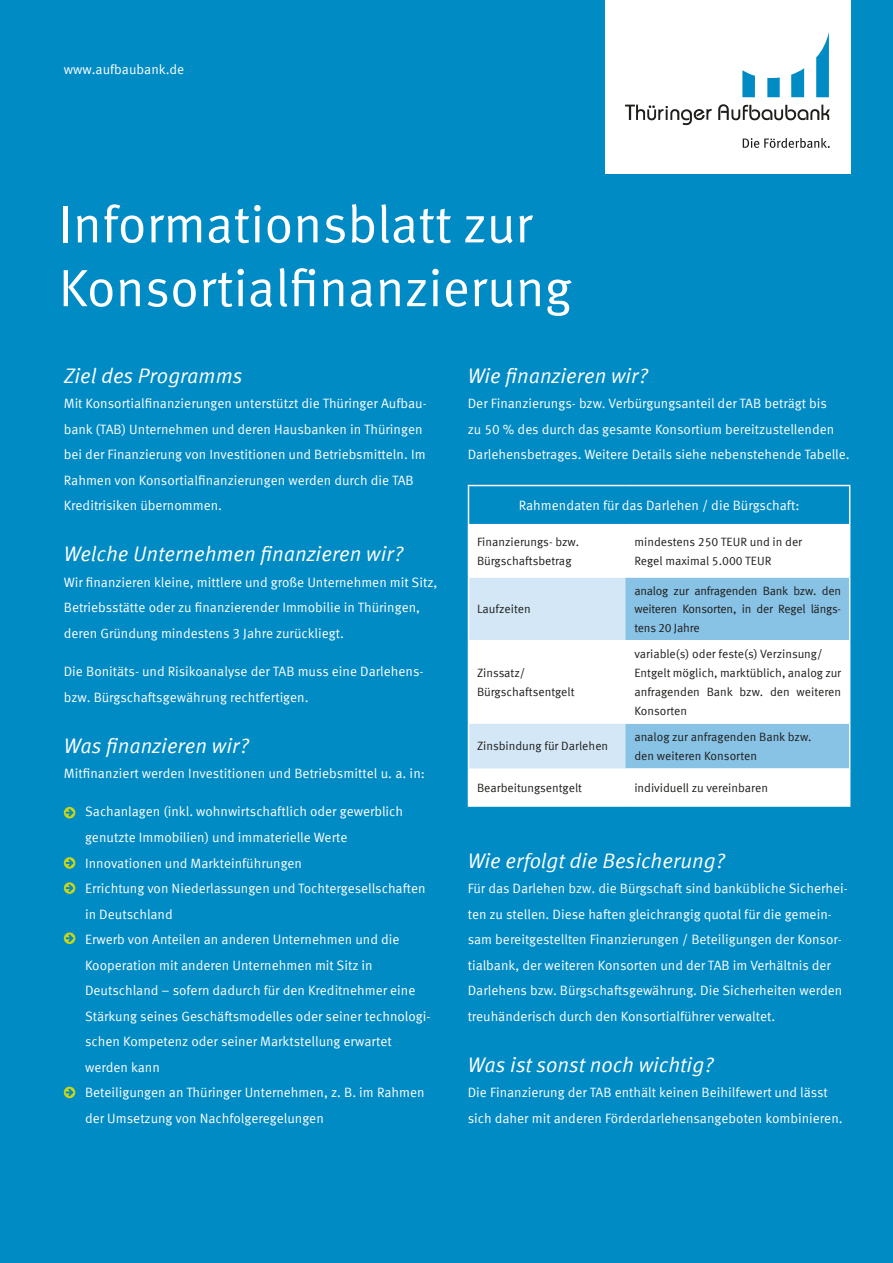
<style>
.page{position:relative;width:893px;height:1263px;background:#008bc5}
.page>*{position:absolute;margin:0;border:0;box-sizing:border-box;transform-origin:0 0}
.t1{font:52.5px/63.8px "Meta Offc Norm";color:#fff}
.t2{font:21px "Meta Offc Norm Ita";color:#fff}
.t3{font:13.5px/25.5px "Meta Offc Norm";color:#fff}
.t4{font:12px/18.8px "Meta Offc Norm";color:#1d1d1b}
</style>
<div class="page">
<div style="left:604px;top:0;width:246px;height:174px;background:#fff"></div>
<svg style="left:743px;top:138px;width:86px;height:10px"></svg>
<svg style="left:742px;top:70px;width:13px;height:27px"></svg>
<svg style="left:767px;top:77px;width:13px;height:20px"></svg>
<svg style="left:791px;top:68px;width:13px;height:29px"></svg>
<svg style="left:816px;top:32px;width:13px;height:65px"></svg>
<svg style="left:626px;top:104px;width:203px;height:21px"></svg>
<svg style="left:64px;top:807px;width:11px;height:11px"></svg>
<svg style="left:64px;top:857px;width:11px;height:12px"></svg>
<svg style="left:64px;top:882px;width:11px;height:12px"></svg>
<svg style="left:64px;top:932px;width:11px;height:12px"></svg>
<svg style="left:64px;top:1087px;width:11px;height:11px"></svg>
<div style="left:469px;top:525px;width:380px;height:280px;background:#fff"></div>
<svg style="left:469px;top:578px;width:380px;height:190px;background:#c2dff1"></svg>
<div style="left:468px;top:641px;width:158px;height:82px;background:#fff"></div>
<hr style="left:625px;top:525px;width:2px;height:51px;background:#fff">
<hr style="left:468px;top:485px;width:158px;height:1px;background:#fff">
<hr style="left:468px;top:486px;width:1px;height:38px;background:#fff">
<hr style="left:626px;top:485px;width:224px;height:1px;background:#fff">
<hr style="left:849px;top:486px;width:1px;height:38px;background:#fff">
<hr style="left:468px;top:524px;width:158px;height:1px;background:#fff">
<hr style="left:626px;top:524px;width:224px;height:1px;background:#fff">
<hr style="left:468px;top:525px;width:1px;height:51px;background:#fff">
<hr style="left:849px;top:525px;width:1px;height:51px;background:#fff">
<hr style="left:849px;top:641px;width:1px;height:81px;background:#fff">
<hr style="left:468px;top:576px;width:158px;height:2px;background:#fff">
<hr style="left:468px;top:578px;width:1px;height:62px;background:#fff">
<hr style="left:626px;top:576px;width:224px;height:2px;background:#fff">
<hr style="left:849px;top:578px;width:1px;height:62px;background:#fff">
<hr style="left:468px;top:640px;width:158px;height:1px;background:#fff">
<hr style="left:626px;top:640px;width:224px;height:1px;background:#fff">
<hr style="left:468px;top:722px;width:158px;height:2px;background:#fff">
<hr style="left:468px;top:724px;width:1px;height:44px;background:#fff">
<hr style="left:626px;top:722px;width:224px;height:2px;background:#fff">
<hr style="left:849px;top:724px;width:1px;height:44px;background:#fff">
<hr style="left:468px;top:768px;width:1px;height:37px;background:#fff">
<hr style="left:849px;top:768px;width:1px;height:37px;background:#fff">
<hr style="left:468px;top:805px;width:158px;height:2px;background:#fff">
<hr style="left:626px;top:805px;width:224px;height:2px;background:#fff">
<p class="t3" style="left:64px;top:57px;width:122px">www.aufbaubank.de</p>
<h1 class="t1" style="left:59px;top:194px;width:515px">Informationsblatt zur<br>Konsortialfinanzierung</h1>
<h2 class="t2" style="left:64px;top:363px;width:180px">Ziel des Programms</h2>
<p class="t3" style="left:64px;top:391px;width:365px">Mit Konsortialfinanzierungen unterstützt die Thüringer Aufbau&shy;bank (TAB) Unternehmen und deren Hausbanken in Thüringen bei der Finanzierung von Investitionen und Betriebsmitteln. Im Rahmen von Konsortialfinanzierungen werden durch die TAB Kreditrisiken übernommen.</p>
<h2 class="t2" style="left:64px;top:542px;width:341px">Welche Unternehmen finanzieren wir?</h2>
<p class="t3" style="left:64px;top:570px;width:375px">Wir finanzieren kleine, mittlere und große Unternehmen mit Sitz,<br>Betriebsstätte oder zu finanzierender Immobilie in Thüringen, deren Gründung mindestens 3 Jahre zurückliegt.</p>
<p class="t3" style="left:64px;top:659px;width:361px">Die Bonitäts- und Risikoanalyse der TAB muss eine Darlehens&shy;bzw. Bürgschaftsgewährung rechtfertigen.</p>
<h2 class="t2" style="left:64px;top:733px;width:187px">Was finanzieren wir?</h2>
<p class="t3" style="left:64px;top:761px;width:363px">Mitfinanziert werden Investitionen und Betriebsmittel u. a. in:</p>
<p class="t3" style="left:85px;top:799px;width:347px">Sachanlagen (inkl. wohnwirtschaftlich oder gewerblich genutzte Immobilien) und immaterielle Werte<br>Innovationen und Markteinführungen<br>Errichtung von Niederlassungen und Tochtergesellschaften in Deutschland<br>Erwerb von Anteilen an anderen Unternehmen und die Kooperation mit anderen Unternehmen mit Sitz in Deutschland – sofern dadurch für den Kreditnehmer eine Stärkung seines Geschäftsmodelles oder seiner technologi&shy;schen Kompetenz oder seiner Marktstellung erwartet werden kann<br>Beteiligungen an Thüringer Unternehmen, z. B. im Rahmen der Umsetzung von Nachfolgeregelungen</p>
<h2 class="t2" style="left:468px;top:363px;width:182px">Wie finanzieren wir?</h2>
<p class="t3" style="left:468px;top:391px;width:383px">Der Finanzierungs- bzw. Verbürgungsanteil der TAB beträgt bis<br>zu 50 % des durch das gesamte Konsortium bereitzustellenden<br>Darlehensbetrages. Weitere Details siehe nebenstehende Tabelle.</p>
<p class="t3" style="left:519px;top:493px;width:282px">Rahmendaten für das Darlehen / die Bürgschaft:</p>
<p class="t4" style="left:477px;top:533px;width:104px">Finanzierungs- bzw.<br>Bürgschaftsbetrag</p>
<p class="t4" style="left:634px;top:533px;width:169px">mindestens 250 TEUR und in der<br>Regel maximal 5.000 TEUR</p>
<p class="t4" style="left:477px;top:600px;width:55px">Laufzeiten</p>
<p class="t4" style="left:634px;top:581px;width:208px;text-align:justify">analog zur anfragenden Bank bzw. den weiteren Konsorten, in der Regel längs&shy;tens 20 Jahre</p>
<p class="t4" style="left:477px;top:664px;width:99px">Zinssatz/<br>Bürgschaftsentgelt</p>
<p class="t4" style="left:634px;top:645px;width:208px">variable(s) oder feste(s) Verzinsung/<br>Entgelt möglich, marktüblich, analog zur anfragenden Bank bzw. den weiteren<br>Konsorten</p>
<p class="t4" style="left:477px;top:737px;width:133px">Zinsbindung für Darlehen</p>
<p class="t4" style="left:634px;top:727px;width:179px">analog zur anfragenden Bank bzw. den weiteren Konsorten</p>
<p class="t4" style="left:477px;top:778px;width:107px">Bearbeitungsentgelt</p>
<p class="t4" style="left:634px;top:778px;width:135px">individuell zu vereinbaren</p>
<h2 class="t2" style="left:468px;top:848px;width:259px">Wie erfolgt die Besicherung?</h2>
<p class="t3" style="left:468px;top:876px;width:382px">Für das Darlehen bzw. die Bürgschaft sind bankübliche Sicherhei&shy;ten zu stellen. Diese haften gleichrangig quotal für die gemein&shy;sam bereitgestellten Finanzierungen / Beteiligungen der Konsor&shy;tialbank, der weiteren Konsorten und der TAB im Verhältnis der Darlehens bzw. Bürgschaftsgewährung. Die Sicherheiten werden treuhänderisch durch den Konsortialführer verwaltet.</p>
<h2 class="t2" style="left:468px;top:1052px;width:247px">Was ist sonst noch wichtig?</h2>
<p class="t3" style="left:468px;top:1080px;width:376px">Die Finanzierung der TAB enthält keinen Beihilfewert und lässt sich daher mit anderen Förderdarlehensangeboten kombinieren.</p>
</div>
